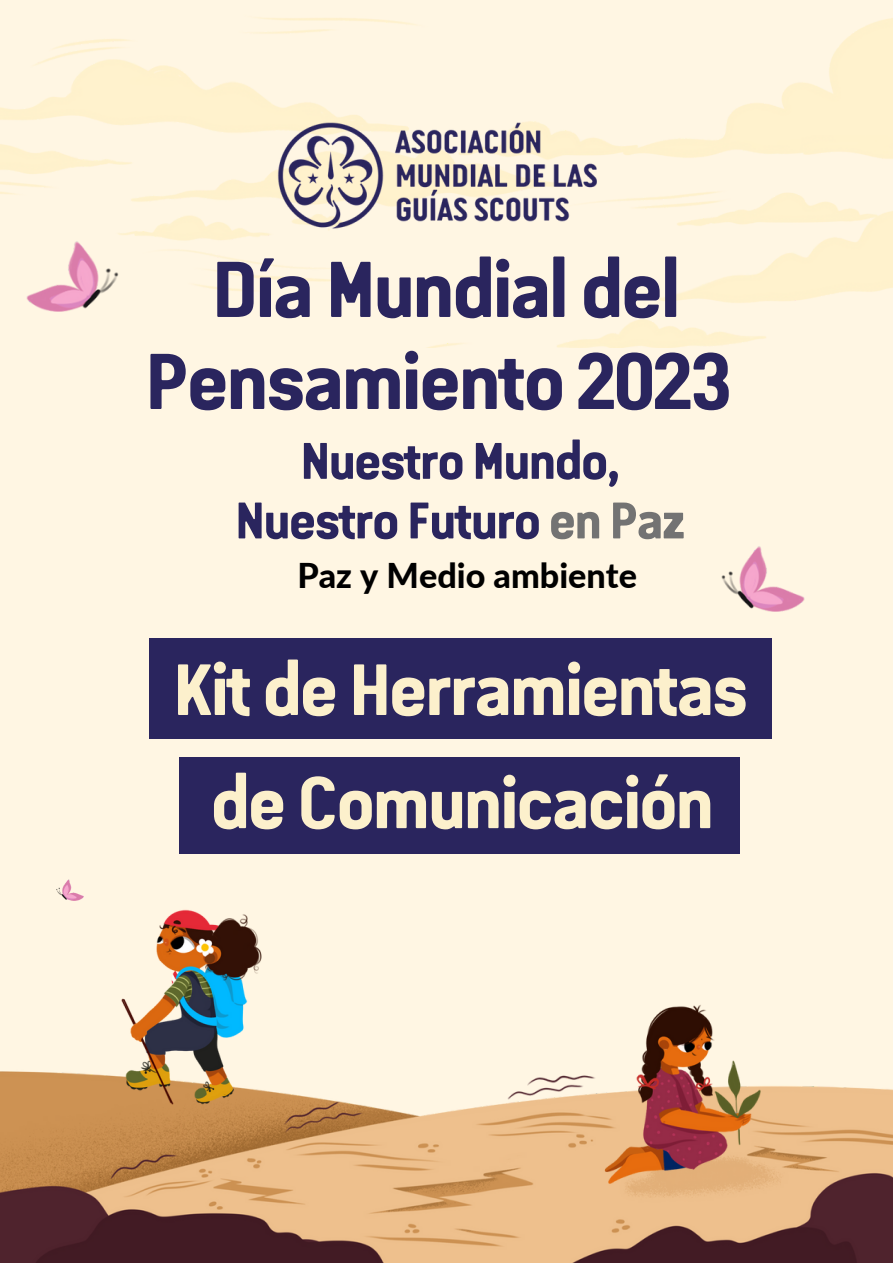
<style>
.page{position:relative;width:893px;height:1264px;background:#fff}
.page>*{position:absolute;margin:0;border:0;box-sizing:border-box;transform-origin:0 0}
.t1{font:700 79.35px/91.9px "Van Condensed W01";letter-spacing:-.06em;color:#2a255e;text-align:center}
.t2{font:700 72.75px "Van Condensed W01";letter-spacing:-.06em;color:#fcf0cc}
.t3{font:700 51.6px/59.6px "Van Condensed W01";letter-spacing:-.06em;color:#2a255e;text-align:center}
.t4{font:800 34.2px "Lato";color:#000}
.s1{color:#737373}
</style>
<div class="page">
<div style="left:0;top:0;width:892px;height:1262px;background:#fff6e3"></div>
<img style="left:0;top:1071px;width:892px;height:191px">
<img style="left:92px;top:909px;width:183px;height:204px">
<img style="left:721px;top:546px;width:83px;height:65px">
<img style="left:579px;top:1005px;width:199px;height:199px">
<img style="left:27px;top:241px;width:91px;height:70px">
<div style="left:149px;top:638px;width:622px;height:100px;background:#2a255e"></div>
<div style="left:179px;top:757px;width:561px;height:96px;background:#2a255e"></div>
<img style="left:57px;top:879px;width:27px;height:21px">
<img style="left:275px;top:118px;width:328px;height:113px">
<p class="t1" style="left:144px;top:236px;width:591px">Día Mundial del<br>Pensamiento 2023</p>
<p class="t3" style="left:234px;top:426px;width:453px">Nuestro Mundo,<br>Nuestro Futuro <span class="s1">en Paz</span></p>
<p class="t4" style="left:297px;top:554px;width:341px">Paz y Medio ambiente</p>
<p class="t2" style="left:172px;top:632px;width:578px">Kit de Herramientas</p>
<p class="t2" style="left:209px;top:745px;width:507px">de Comunicación</p>
</div>
